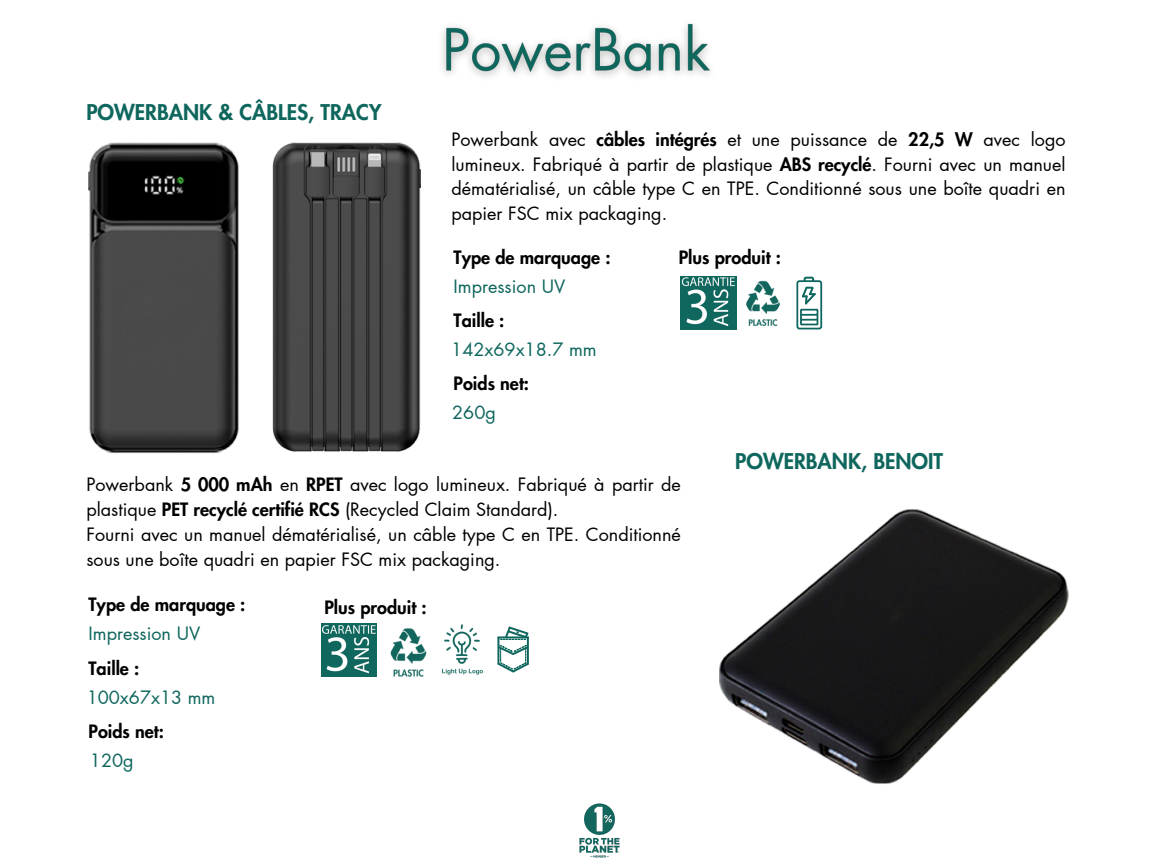
<style>
.page{position:relative;width:1152px;height:864px;background:#fff}
.page>*{position:absolute;margin:0;border:0;box-sizing:border-box;transform-origin:0 0}
.t1{font:800 21.15px "Futura LT Pro";color:#0e665d}
.t2{font:18px/24.8px "Futura LT Pro";color:#000}
.t3{font:800 18px "Futura LT Pro";color:#000}
.t4{font:18px "Futura LT Pro";color:#0e665d}
.s1{font-weight:800}
</style>
<div class="page">
<img style="left:720px;top:509px;width:348px;height:275px">
<img style="left:89px;top:142px;width:331px;height:311px">
<img style="left:681px;top:276px;width:99px;height:53px">
<img style="left:390px;top:628px;width:37px;height:49px">
<img style="left:442px;top:624px;width:41px;height:51px">
<svg style="left:497px;top:626px;width:32px;height:47px"></svg>
<img style="left:442px;top:23px;width:269px;height:54px">
<div style="left:800px;top:309px;width:18px;height:16px;border:2px solid #0d665d"></div>
<div style="left:796px;top:280px;width:26px;height:49px;border:2px solid #0d665d;border-radius:2px"></div>
<svg style="left:801px;top:314px;width:16px;height:7px"></svg>
<svg style="left:802px;top:277px;width:14px;height:27px"></svg>
<img style="left:579px;top:804px;width:41px;height:54px">
<img style="left:322px;top:624px;width:55px;height:53px">
<p class="t1" style="left:86px;top:103px;width:297px">POWERBANK &amp; CÂBLES, TRACY</p>
<p class="t2" style="left:451px;top:128px;width:616px;text-align:justify">Powerbank avec <span class="s1">câbles intégrés</span> et une puissance de <span class="s1">22,5 W</span> avec logo lumineux. Fabriqué à partir de plastique <span class="s1">ABS recyclé</span>. Fourni avec un manuel dématérialisé, un câble type C en TPE. Conditionné sous une boîte quadri en papier FSC mix packaging.</p>
<p class="t3" style="left:454px;top:249px;width:158px">Type de marquage :</p>
<p class="t4" style="left:454px;top:278px;width:113px">Impression UV</p>
<p class="t3" style="left:454px;top:312px;width:52px">Taille :</p>
<p class="t4" style="left:451px;top:341px;width:147px">142x69x18.7 mm</p>
<p class="t3" style="left:454px;top:376px;width:77px">Poids net:</p>
<p class="t4" style="left:452px;top:405px;width:45px">260g</p>
<p class="t3" style="left:679px;top:249px;width:104px">Plus produit :</p>
<p class="t1" style="left:735px;top:452px;width:209px">POWERBANK, BENOIT</p>
<p class="t2" style="left:86px;top:473px;width:596px">Powerbank <span class="s1">5 000 mAh</span> en <span class="s1">RPET</span> avec logo lumineux. Fabriqué à partir de plastique <span class="s1">PET recyclé certifié RCS</span> (Recycled Claim Standard).<br>Fourni avec un manuel dématérialisé, un câble type C en TPE. Conditionné sous une boîte quadri en papier FSC mix packaging.</p>
<p class="t3" style="left:89px;top:596px;width:158px">Type de marquage :</p>
<p class="t4" style="left:89px;top:625px;width:113px">Impression UV</p>
<p class="t3" style="left:89px;top:660px;width:52px">Taille :</p>
<p class="t4" style="left:87px;top:689px;width:130px">100x67x13 mm</p>
<p class="t3" style="left:89px;top:723px;width:77px">Poids net:</p>
<p class="t4" style="left:90px;top:752px;width:45px">120g</p>
<p class="t3" style="left:324px;top:599px;width:104px">Plus produit :</p>
</div>
